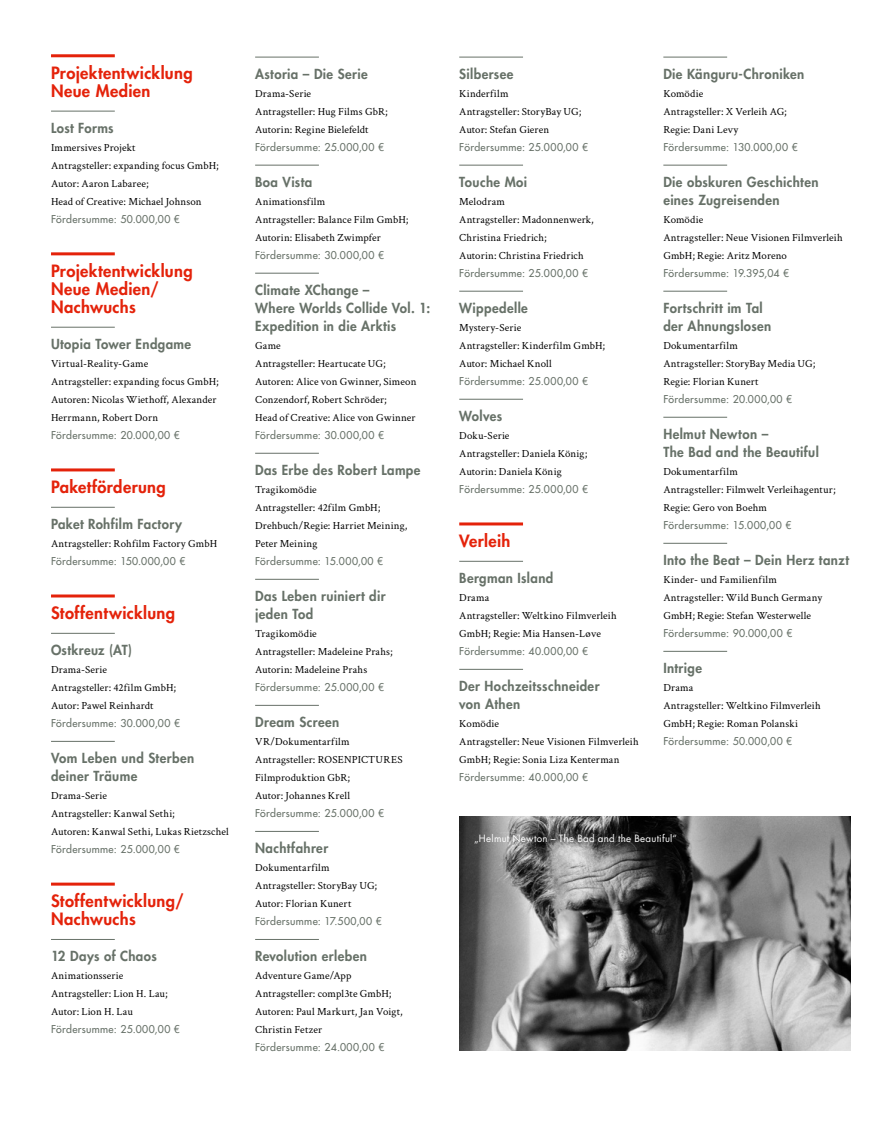
<style>
.page{position:relative;width:893px;height:1140px;background:#fff}
.page>*{position:absolute;margin:0;border:0;box-sizing:border-box;transform-origin:0 0}
.t1{font:800 16.5px/18px "Futura Std";letter-spacing:.025em;color:#e4220a}
.t2{font:800 13.5px/18px "Futura Std";letter-spacing:.03em;color:#677168}
.t3{font:10.8px/18px "Crimson Text";letter-spacing:.01em;color:#000}
.t4{font:500 10.5px "Futura Std";letter-spacing:.03em;color:#677168}
.t5{font:9.75px "Futura Std";letter-spacing:.025em;color:#fff}
</style>
<div class="page">
<hr style="left:51px;top:54px;width:64px;height:3px;background:#e4220a">
<hr style="left:51px;top:111px;width:64px;height:1px;background:#677168">
<hr style="left:51px;top:252px;width:64px;height:3px;background:#e4220a">
<hr style="left:51px;top:327px;width:64px;height:1px;background:#677168">
<hr style="left:51px;top:468px;width:64px;height:3px;background:#e4220a">
<hr style="left:51px;top:507px;width:64px;height:1px;background:#677168">
<hr style="left:51px;top:594px;width:64px;height:3px;background:#e4220a">
<hr style="left:51px;top:633px;width:64px;height:1px;background:#677168">
<hr style="left:51px;top:741px;width:64px;height:1px;background:#677168">
<hr style="left:51px;top:882px;width:64px;height:3px;background:#e4220a">
<hr style="left:51px;top:939px;width:64px;height:1px;background:#677168">
<hr style="left:255px;top:57px;width:64px;height:1px;background:#677168">
<hr style="left:255px;top:165px;width:64px;height:1px;background:#677168">
<hr style="left:255px;top:273px;width:64px;height:1px;background:#677168">
<hr style="left:255px;top:453px;width:64px;height:1px;background:#677168">
<hr style="left:255px;top:579px;width:64px;height:1px;background:#677168">
<hr style="left:255px;top:705px;width:64px;height:1px;background:#677168">
<hr style="left:255px;top:831px;width:64px;height:1px;background:#677168">
<hr style="left:255px;top:939px;width:64px;height:1px;background:#677168">
<hr style="left:459px;top:57px;width:64px;height:1px;background:#677168">
<hr style="left:459px;top:165px;width:64px;height:1px;background:#677168">
<hr style="left:459px;top:291px;width:64px;height:1px;background:#677168">
<hr style="left:459px;top:399px;width:64px;height:1px;background:#677168">
<hr style="left:459px;top:522px;width:64px;height:3px;background:#e4220a">
<hr style="left:459px;top:561px;width:64px;height:1px;background:#677168">
<hr style="left:459px;top:669px;width:64px;height:1px;background:#677168">
<hr style="left:663px;top:57px;width:64px;height:1px;background:#677168">
<hr style="left:663px;top:165px;width:64px;height:1px;background:#677168">
<hr style="left:663px;top:291px;width:64px;height:1px;background:#677168">
<hr style="left:663px;top:417px;width:64px;height:1px;background:#677168">
<hr style="left:663px;top:543px;width:64px;height:1px;background:#677168">
<hr style="left:663px;top:651px;width:64px;height:1px;background:#677168">
<img style="left:459px;top:817px;width:391px;height:234px">
<h1 class="t1" style="left:51px;top:63px;width:143px">Projektentwicklung<br>Neue Medien</h1>
<p class="t2" style="left:51px;top:119px;width:64px">Lost Forms</p>
<p class="t3" style="left:51px;top:138px;width:169px">Immersives Projekt<br>Antragsteller: expanding focus GmbH;<br>Autor: Aaron Labaree;<br>Head of Creative: Michael Johnson</p>
<p class="t4" style="left:51px;top:212px;width:131px">Fördersumme: 50.000,00 €</p>
<h1 class="t1" style="left:51px;top:261px;width:143px">Projektentwicklung<br>Neue Medien/<br>Nachwuchs</h1>
<p class="t2" style="left:51px;top:335px;width:142px">Utopia Tower Endgame</p>
<p class="t3" style="left:51px;top:354px;width:169px">Virtual-Reality-Game<br>Antragsteller: expanding focus GmbH;<br>Autoren: Nicolas Wiethoff, Alexander<br>Herrmann, Robert Dorn</p>
<p class="t4" style="left:51px;top:428px;width:130px">Fördersumme: 20.000,00 €</p>
<h1 class="t1" style="left:51px;top:477px;width:116px">Paketförderung</h1>
<p class="t2" style="left:51px;top:515px;width:132px">Paket Rohfilm Factory</p>
<p class="t3" style="left:51px;top:534px;width:168px">Antragsteller: Rohfilm Factory GmbH</p>
<p class="t4" style="left:51px;top:554px;width:136px">Fördersumme: 150.000,00 €</p>
<h1 class="t1" style="left:51px;top:603px;width:126px">Stoffentwicklung</h1>
<p class="t2" style="left:51px;top:641px;width:82px">Ostkreuz (AT)</p>
<p class="t3" style="left:51px;top:660px;width:127px">Drama-Serie<br>Antragsteller: 42film GmbH;<br>Autor: Pawel Reinhardt</p>
<p class="t4" style="left:51px;top:716px;width:131px">Fördersumme: 30.000,00 €</p>
<p class="t2" style="left:51px;top:749px;width:145px">Vom Leben und Sterben deiner Träume</p>
<p class="t3" style="left:51px;top:786px;width:179px">Drama-Serie<br>Antragsteller: Kanwal Sethi;<br>Autoren: Kanwal Sethi, Lukas Rietzschel</p>
<p class="t4" style="left:51px;top:842px;width:130px">Fördersumme: 25.000,00 €</p>
<h1 class="t1" style="left:51px;top:891px;width:134px">Stoffentwicklung/<br>Nachwuchs</h1>
<p class="t2" style="left:51px;top:947px;width:107px">12 Days of Chaos</p>
<p class="t3" style="left:51px;top:966px;width:118px">Animationsserie<br>Antragsteller: Lion H. Lau;<br>Autor: Lion H. Lau</p>
<p class="t4" style="left:51px;top:1022px;width:130px">Fördersumme: 25.000,00 €</p>
<p class="t2" style="left:255px;top:65px;width:114px">Astoria – Die Serie</p>
<p class="t3" style="left:255px;top:84px;width:134px">Drama-Serie<br>Antragsteller: Hug Films GbR;<br>Autorin: Regine Bielefeldt</p>
<p class="t4" style="left:255px;top:140px;width:130px">Fördersumme: 25.000,00 €</p>
<p class="t2" style="left:255px;top:173px;width:59px">Boa Vista</p>
<p class="t3" style="left:255px;top:192px;width:155px">Animationsfilm<br>Antragsteller: Balance Film GmbH;<br>Autorin: Elisabeth Zwimpfer</p>
<p class="t4" style="left:255px;top:248px;width:131px">Fördersumme: 30.000,00 €</p>
<p class="t2" style="left:255px;top:281px;width:177px">Climate XChange –<br>Where Worlds Collide Vol. 1:<br>Expedition in die Arktis</p>
<p class="t3" style="left:255px;top:336px;width:163px">Game<br>Antragsteller: Heartucate UG;<br>Autoren: Alice von Gwinner, Simeon<br>Conzendorf, Robert Schröder;<br>Head of Creative: Alice von Gwinner</p>
<p class="t4" style="left:255px;top:428px;width:131px">Fördersumme: 30.000,00 €</p>
<p class="t2" style="left:255px;top:461px;width:167px">Das Erbe des Robert Lampe</p>
<p class="t3" style="left:255px;top:480px;width:154px">Tragikomödie<br>Antragsteller: 42film GmbH;<br>Drehbuch/Regie: Harriet Meining,<br>Peter Meining</p>
<p class="t4" style="left:255px;top:554px;width:130px">Fördersumme: 15.000,00 €</p>
<p class="t2" style="left:255px;top:587px;width:132px">Das Leben ruiniert dir jeden Tod</p>
<p class="t3" style="left:255px;top:624px;width:139px">Tragikomödie<br>Antragsteller: Madeleine Prahs;<br>Autorin: Madeleine Prahs</p>
<p class="t4" style="left:255px;top:680px;width:130px">Fördersumme: 25.000,00 €</p>
<p class="t2" style="left:255px;top:713px;width:86px">Dream Screen</p>
<p class="t3" style="left:255px;top:732px;width:149px">VR/Dokumentarfilm<br>Antragsteller: ROSENPICTURES<br>Filmproduktion GbR;<br>Autor: Johannes Krell</p>
<p class="t4" style="left:255px;top:806px;width:130px">Fördersumme: 25.000,00 €</p>
<p class="t2" style="left:255px;top:839px;width:75px">Nachtfahrer</p>
<p class="t3" style="left:255px;top:858px;width:124px">Dokumentarfilm<br>Antragsteller: StoryBay UG;<br>Autor: Florian Kunert</p>
<p class="t4" style="left:255px;top:914px;width:128px">Fördersumme: 17.500,00 €</p>
<p class="t2" style="left:255px;top:947px;width:113px">Revolution erleben</p>
<p class="t3" style="left:255px;top:966px;width:149px">Adventure Game/App<br>Antragsteller: compl3te GmbH;<br>Autoren: Paul Markurt, Jan Voigt,<br>Christin Fetzer</p>
<p class="t4" style="left:255px;top:1040px;width:131px">Fördersumme: 24.000,00 €</p>
<p class="t2" style="left:459px;top:65px;width:56px">Silbersee</p>
<p class="t3" style="left:459px;top:84px;width:124px">Kinderfilm<br>Antragsteller: StoryBay UG;<br>Autor: Stefan Gieren</p>
<p class="t4" style="left:459px;top:140px;width:130px">Fördersumme: 25.000,00 €</p>
<p class="t2" style="left:459px;top:173px;width:69px">Touche Moi</p>
<p class="t3" style="left:459px;top:192px;width:136px">Melodram<br>Antragsteller: Madonnenwerk,<br>Christina Friedrich;<br>Autorin: Christina Friedrich</p>
<p class="t4" style="left:459px;top:266px;width:130px">Fördersumme: 25.000,00 €</p>
<p class="t2" style="left:459px;top:299px;width:70px">Wippedelle</p>
<p class="t3" style="left:459px;top:318px;width:147px">Mystery-Serie<br>Antragsteller: Kinderfilm GmbH;<br>Autor: Michael Knoll</p>
<p class="t4" style="left:459px;top:374px;width:130px">Fördersumme: 25.000,00 €</p>
<p class="t2" style="left:459px;top:407px;width:45px">Wolves</p>
<p class="t3" style="left:459px;top:426px;width:130px">Doku-Serie<br>Antragsteller: Daniela König;<br>Autorin: Daniela König</p>
<p class="t4" style="left:459px;top:482px;width:130px">Fördersumme: 25.000,00 €</p>
<h1 class="t1" style="left:459px;top:531px;width:53px">Verleih</h1>
<p class="t2" style="left:459px;top:569px;width:96px">Bergman Island</p>
<p class="t3" style="left:459px;top:588px;width:159px">Drama<br>Antragsteller: Weltkino Filmverleih<br>GmbH; Regie: Mia Hansen-Løve</p>
<p class="t4" style="left:459px;top:644px;width:131px">Fördersumme: 40.000,00 €</p>
<p class="t2" style="left:459px;top:677px;width:142px">Der Hochzeitsschneider von Athen</p>
<p class="t3" style="left:459px;top:714px;width:181px">Komödie<br>Antragsteller: Neue Visionen Filmverleih<br>GmbH; Regie: Sonia Liza Kenterman</p>
<p class="t4" style="left:459px;top:770px;width:131px">Fördersumme: 40.000,00 €</p>
<p class="t2" style="left:663px;top:65px;width:143px">Die Känguru-Chroniken</p>
<p class="t3" style="left:663px;top:84px;width:125px">Komödie<br>Antragsteller: X Verleih AG;<br>Regie: Dani Levy</p>
<p class="t4" style="left:663px;top:140px;width:136px">Fördersumme: 130.000,00 €</p>
<p class="t2" style="left:663px;top:173px;width:157px">Die obskuren Geschichten eines Zugreisenden</p>
<p class="t3" style="left:663px;top:210px;width:181px">Komödie<br>Antragsteller: Neue Visionen Filmverleih<br>GmbH; Regie: Aritz Moreno</p>
<p class="t4" style="left:663px;top:266px;width:127px">Fördersumme: 19.395,04 €</p>
<p class="t2" style="left:663px;top:299px;width:110px">Fortschritt im Tal der Ahnungslosen</p>
<p class="t3" style="left:663px;top:336px;width:153px">Dokumentarfilm<br>Antragsteller: StoryBay Media UG;<br>Regie: Florian Kunert</p>
<p class="t4" style="left:663px;top:392px;width:130px">Fördersumme: 20.000,00 €</p>
<p class="t2" style="left:663px;top:425px;width:157px">Helmut Newton –<br>The Bad and the Beautiful</p>
<p class="t3" style="left:663px;top:462px;width:174px">Dokumentarfilm<br>Antragsteller: Filmwelt Verleihagentur;<br>Regie: Gero von Boehm</p>
<p class="t4" style="left:663px;top:518px;width:130px">Fördersumme: 15.000,00 €</p>
<p class="t2" style="left:663px;top:551px;width:187px">Into the Beat – Dein Herz tanzt</p>
<p class="t3" style="left:663px;top:570px;width:160px">Kinder- und Familienfilm<br>Antragsteller: Wild Bunch Germany<br>GmbH; Regie: Stefan Westerwelle</p>
<p class="t4" style="left:663px;top:626px;width:131px">Fördersumme: 90.000,00 €</p>
<p class="t2" style="left:663px;top:659px;width:40px">Intrige</p>
<p class="t3" style="left:663px;top:678px;width:159px">Drama<br>Antragsteller: Weltkino Filmverleih<br>GmbH; Regie: Roman Polanski</p>
<p class="t4" style="left:663px;top:734px;width:131px">Fördersumme: 50.000,00 €</p>
<p class="t5" style="left:474px;top:832px;width:204px">„Helmut Newton – The Bad and the Beautiful“</p>
</div>
